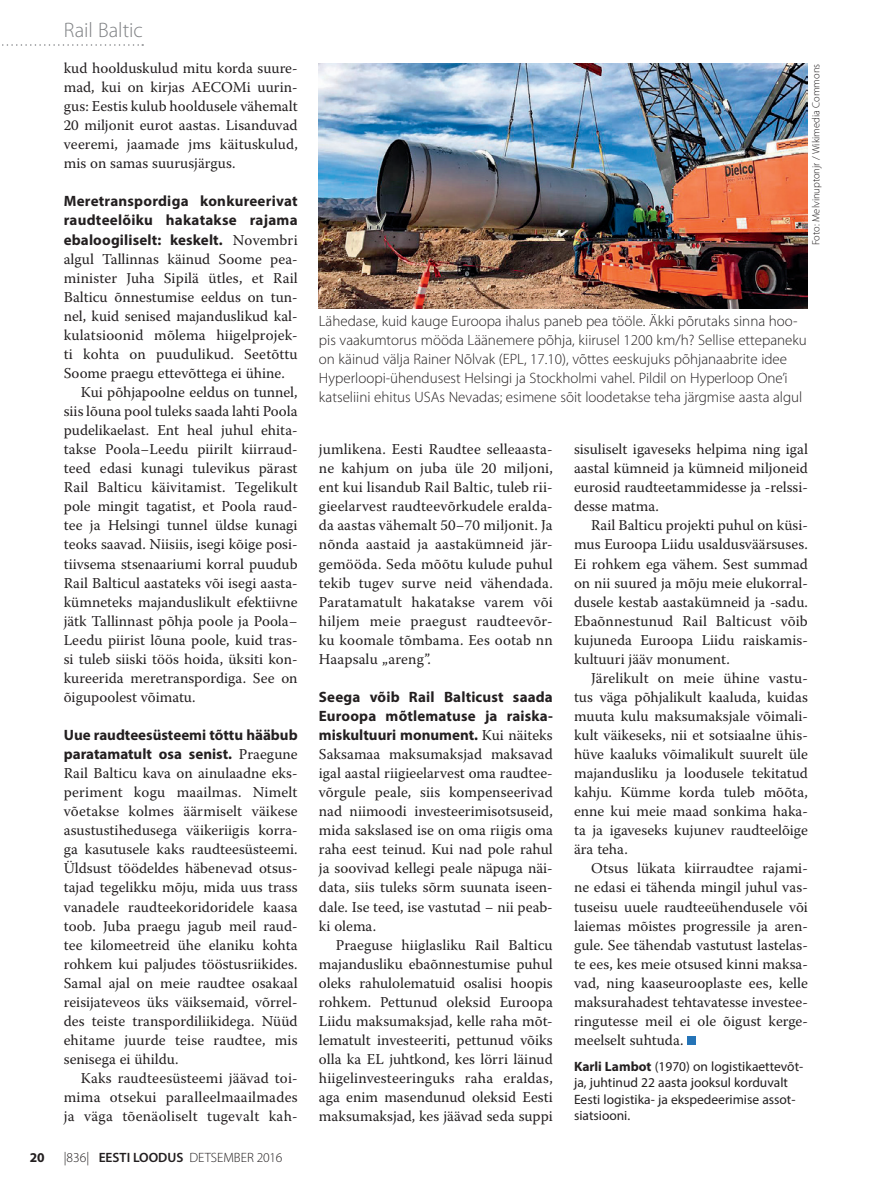
<style>
.page{position:relative;width:893px;height:1191px;background:#fff}
.page>*{position:absolute;margin:0;border:0;box-sizing:border-box;transform-origin:0 0}
.t1{font:300 21px "Myriad Pro";color:#808285}
.t2{font:15px/19px "Warnock Pro";color:#231f20;text-align:justify}
.t3{font:300 15px/19px "Myriad Pro";color:#231f20}
.t4{font:700 15px/19px "Myriad Pro";letter-spacing:.01em;color:#231f20;text-align:justify}
.t5{font:13.5px/16.5px "Myriad Pro";color:#231f20}
.t6{font:600 13.5px "Myriad Pro";color:#231f20}
.t7{font:300 13.5px "Myriad Pro";color:#231f20}
.t8{font:700 13.5px "Myriad Pro";color:#231f20}
.t9{font:300 10.5px "Myriad Pro";color:#231f20}
.s1{font-family:"Warnock Pro";font-weight:400}
.s2{font-weight:300}
.s3{font-weight:700}
</style>
<div class="page">
<div style="left:687px;top:1036px;width:9px;height:9px;background:#2574b7"></div>
<svg style="left:2px;top:44px;width:141px;height:2px"></svg>
<img style="left:319px;top:64px;width:489px;height:244px">
<h1 class="t1" style="left:64px;top:18px;width:81px">Rail Baltic</h1>
<p class="t2" style="left:64px;top:58px;width:235px">kud hoolduskulud mitu korda suure&shy;mad, kui on kirjas AECOMi uurin&shy;gus: Eestis kulub hooldusele vähemalt 20 miljonit eurot aastas. Lisanduvad veeremi, jaamade jms käituskulud, mis on samas suurusjärgus.</p>
<p class="t4" style="left:64px;top:191px;width:235px">Meretranspordiga konkureerivat raudteelõiku hakatakse rajama ebaloogiliselt: keskelt. <span class="s1">Novembri</span></p>
<p class="t2" style="left:64px;top:249px;width:234px">algul Tallinnas käinud Soome pea-</p>
<p class="t2" style="left:64px;top:268px;width:235px">minister Juha Sipilä ütles, et Rail</p>
<p class="t2" style="left:64px;top:287px;width:235px">Balticu õnnestumise eeldus on tun-</p>
<p class="t2" style="left:64px;top:306px;width:235px">nel, kuid senised majanduslikud kal-</p>
<p class="t2" style="left:64px;top:325px;width:235px">kulatsioonid mõlema hiigelprojek-</p>
<p class="t2" style="left:64px;top:344px;width:235px">ti kohta on puudulikud. Seetõttu</p>
<p class="t2" style="left:64px;top:363px;width:223px">Soome praegu ettevõttega ei ühine.</p>
<p class="t2" style="left:81px;top:382px;width:218px">Kui põhjapoolne eeldus on tunnel,</p>
<p class="t2" style="left:64px;top:401px;width:235px">siis lõuna pool tuleks saada lahti Poola</p>
<p class="t2" style="left:64px;top:420px;width:235px">pudelikaelast. Ent heal juhul ehita-</p>
<p class="t2" style="left:64px;top:439px;width:235px">takse Poola−Leedu piirilt kiirraud-</p>
<p class="t2" style="left:64px;top:458px;width:235px">teed edasi kunagi tulevikus pärast</p>
<p class="t2" style="left:64px;top:477px;width:235px">Rail Balticu käivitamist. Tegelikult</p>
<p class="t2" style="left:64px;top:496px;width:235px">pole mingit tagatist, et Poola raud-</p>
<p class="t2" style="left:64px;top:515px;width:235px">tee ja Helsingi tunnel üldse kunagi</p>
<p class="t2" style="left:64px;top:535px;width:235px">teoks saavad. Niisiis, isegi kõige posi-</p>
<p class="t2" style="left:64px;top:554px;width:235px">tiivsema stsenaariumi korral puudub</p>
<p class="t2" style="left:64px;top:573px;width:235px">Rail Balticul aastateks või isegi aasta-</p>
<p class="t2" style="left:64px;top:592px;width:235px">kümneteks majanduslikult efektiivne</p>
<p class="t2" style="left:64px;top:611px;width:235px">jätk Tallinnast põhja poole ja Poola−</p>
<p class="t2" style="left:64px;top:630px;width:235px">Leedu piirist lõuna poole, kuid tras-</p>
<p class="t2" style="left:64px;top:649px;width:235px">si tuleb siiski töös hoida, üksiti kon-</p>
<p class="t2" style="left:64px;top:668px;width:235px">kureerida meretranspordiga. See on</p>
<p class="t2" style="left:64px;top:687px;width:133px">õigupoolest võimatu.</p>
<p class="t4" style="left:64px;top:725px;width:235px">Uue raudteesüsteemi tõttu hääbub paratamatult osa senist. <span class="s1">Praegune</span></p>
<p class="t2" style="left:64px;top:763px;width:235px">Rail Balticu kava on ainulaadne eks&shy;periment kogu maailmas. Nimelt võetakse kolmes äärmiselt väikese asustustihedusega väikeriigis korra&shy;ga kasutusele kaks raudteesüsteemi.<br>Üldsust töödeldes häbenevad otsus&shy;tajad tegelikku mõju, mida uus trass vanadele raudteekoridoridele kaasa toob. Juba praegu jagub meil raud&shy;tee kilomeetreid ühe elaniku kohta rohkem kui paljudes tööstusriikides.<br>Samal ajal on meie raudtee osakaal reisijateveos üks väiksemaid, võrrel&shy;des teiste transpordiliikidega. Nüüd ehitame juurde teise raudtee, mis senisega ei ühildu.</p>
<p class="t2" style="left:64px;top:1068px;width:235px;text-indent:17px">Kaks raudteesüsteemi jäävad toi&shy;mima otsekui paralleelmaailmades ja väga tõenäoliselt tugevalt kah-</p>
<p class="t7" style="left:64px;top:1150px;width:27px">|836|</p>
<p class="t8" style="left:30px;top:1148px;width:16px">20</p>
<p class="t6" style="left:99px;top:1148px;width:185px">Eesti LOODUS <span class="s2">DETSEMBer</span> <span class="s2">2016</span></p>
<p class="t9" style="left:810px;top:245px;width:183px;rotate:-90deg">Foto: Melvinuptonjr / Wikimedia Commons</p>
<p class="t3" style="left:319px;top:311px;width:489px">Lähedase, kuid kauge Euroopa ihalus paneb pea tööle. Äkki põrutaks sinna hoo&shy;pis vaakumtorus mööda Läänemere põhja, kiirusel 1200 km/h? Sellise ettepaneku on käinud välja Rainer Nõlvak (EPL, 17.10), võttes eeskujuks põhjanaabrite idee Hyperloopi-ühendusest Helsingi ja Stockholmi vahel. Pildil on Hyperloop One’i katseliini ehitus USAs Nevadas; esimene sõit loodetakse teha järgmise aasta algul</p>
<p class="t2" style="left:319px;top:439px;width:235px">jumlikena. Eesti Raudtee selleaasta&shy;ne kahjum on juba üle 20 miljoni, ent kui lisandub Rail Baltic, tuleb rii&shy;gieelarvest raudteevõrkudele eralda&shy;da aastas vähemalt 50−70 miljonit. Ja nõnda aastaid ja aastakümneid jär&shy;gemööda. Seda mõõtu kulude puhul tekib tugev surve neid vähendada.<br>Paratamatult hakatakse varem või hiljem meie praegust raudteevõr&shy;ku koomale tõmbama. Ees ootab nn Haapsalu „areng”.</p>
<p class="t4" style="left:319px;top:687px;width:235px">Seega võib Rail Balticust saada Euroopa mõtlematuse ja raiska&shy;miskultuuri monument. <span class="s1">Kui näiteks</span></p>
<p class="t2" style="left:319px;top:744px;width:235px">Saksamaa maksumaksjad maksavad igal aastal riigieelarvest oma raudtee&shy;võrgule peale, siis kompenseerivad nad niimoodi investeerimisotsuseid, mida sakslased ise on oma riigis oma raha eest teinud. Kui nad pole rahul ja soovivad kellegi peale näpuga näi&shy;data, siis tuleks sõrm suunata iseen&shy;dale. Ise teed, ise vastutad − nii peab&shy;ki olema.</p>
<p class="t2" style="left:319px;top:935px;width:235px;text-indent:17px">Praeguse hiiglasliku Rail Balticu majandusliku ebaõnnestumise puhul oleks rahulolematuid osalisi hoopis rohkem. Pettunud oleksid Euroopa Liidu maksumaksjad, kelle raha mõt&shy;lematult investeeriti, pettunud võiks olla ka EL juhtkond, kes lörri läinud hiigelinvesteeringuks raha eraldas, aga enim masendunud oleksid Eesti maksumaksjad, kes jäävad seda suppi</p>
<p class="t2" style="left:574px;top:439px;width:235px">sisuliselt igaveseks helpima ning igal aastal kümneid ja kümneid miljoneid eurosid raudteetammidesse ja -relssi&shy;desse matma.</p>
<p class="t2" style="left:574px;top:515px;width:235px;text-indent:17px">Rail Balticu projekti puhul on küsi&shy;mus Euroopa Liidu usaldusväärsuses.<br>Ei rohkem ega vähem. Sest summad on nii suured ja mõju meie elukorral&shy;dusele kestab aastakümneid ja -sadu.<br>Ebaõnnestunud Rail Balticust võib kujuneda Euroopa Liidu raiskamis&shy;kultuuri jääv monument.</p>
<p class="t2" style="left:574px;top:668px;width:235px;text-indent:17px">Järelikult on meie ühine vastu&shy;tus väga põhjalikult kaaluda, kuidas muuta kulu maksumaksjale võimali&shy;kult väikeseks, nii et sotsiaalne ühis&shy;hüve kaaluks võimalikult suurelt üle majandusliku ja loodusele tekitatud kahju. Kümme korda tuleb mõõta, enne kui meie maad sonkima haka&shy;ta ja igaveseks kujunev raudteelõige ära teha.</p>
<p class="t2" style="left:574px;top:858px;width:235px;text-indent:17px">Otsus lükata kiirraudtee rajami&shy;ne edasi ei tähenda mingil juhul vas&shy;tuseisu uuele raudteeühendusele või laiemas mõistes progressile ja aren&shy;gule. See tähendab vastutust lastelas&shy;te ees, kes meie otsused kinni maksa&shy;vad, ning kaaseurooplaste ees, kelle maksurahadest tehtavatesse investee&shy;ringutesse meil ei ole õigust kerge&shy;meelselt suhtuda.</p>
<p class="t5" style="left:574px;top:1057px;width:231px"><span class="s3">Karli Lambot</span> (1970) on logistikaettevõt&shy;ja, juhtinud 22 aasta jooksul korduvalt Eesti logistika- ja ekspedeerimise assot&shy;siatsiooni.</p>
</div>
